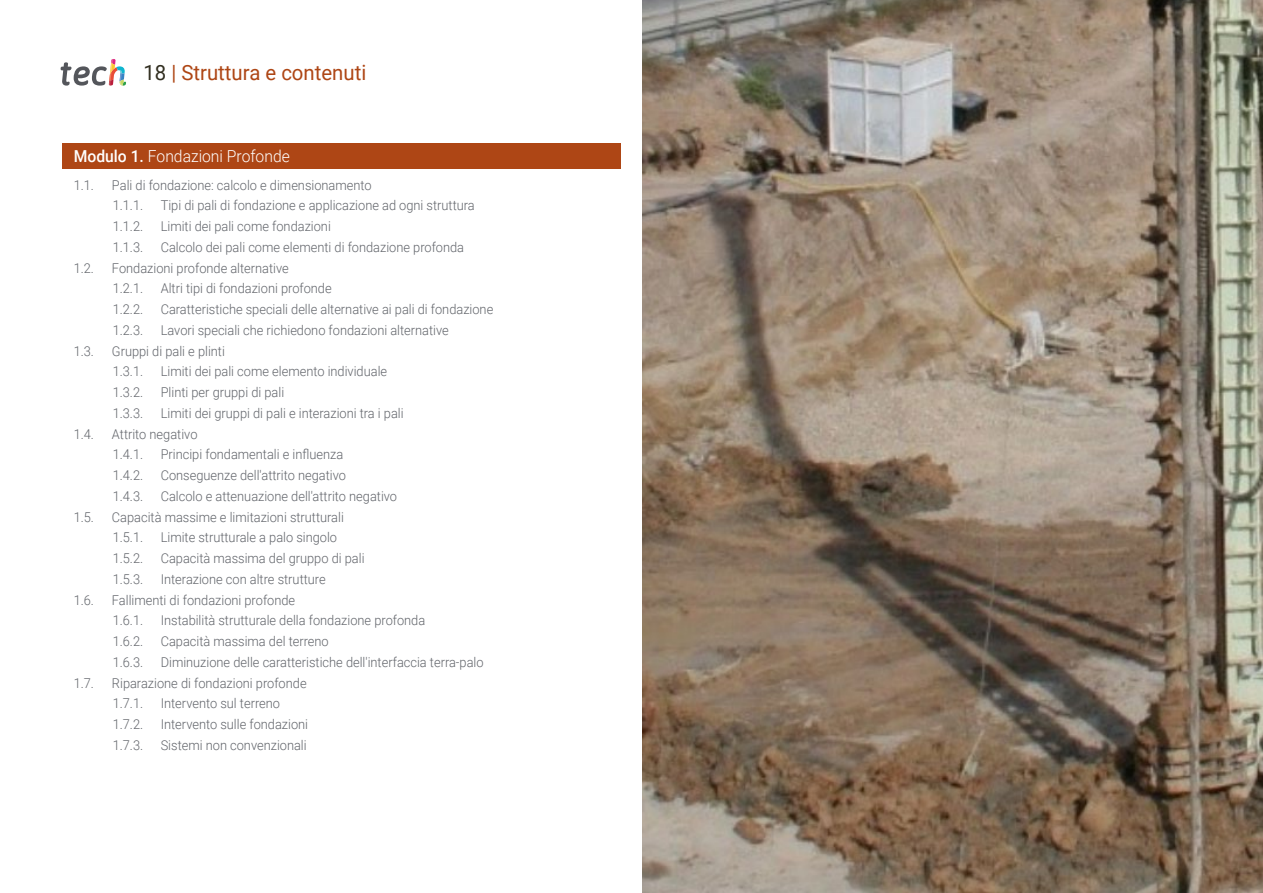
<style>
.page{position:relative;width:1263px;height:893px;background:#fff}
.page>*{position:absolute;margin:0;border:0;box-sizing:border-box;transform-origin:0 0}
.t1{font:21px "Roboto";color:#ae4615}
.t2{font:300 16.5px "Roboto";color:#fff;scale:.95 1}
.t3{font:300 13.5px/20.7px "Roboto";color:#61646a;scale:.95 1}
.s1{color:#312e20}
.s2{font-weight:500}
</style>
<div class="page">
<div style="left:63px;top:144px;width:558px;height:25px;background:#ae4615"></div>
<svg style="left:61px;top:59px;width:65px;height:27px"></svg>
<img style="left:642px;top:0;width:621px;height:893px">
<h1 class="t1" style="left:144px;top:57px;width:224px"><span class="s1">18</span> | Struttura e contenuti</h1>
<p class="t2" style="left:74px;top:145px;width:229px"><span class="s2">Modulo 1.</span> Fondazioni Profonde</p>
<p class="t3" style="left:74px;top:174px;width:23px">1.1.</p>
<p class="t3" style="left:112px;top:174px;width:275px">Pali di fondazione: calcolo e dimensionamento<br>1.1.1.</p>
<p class="t3" style="left:161px;top:195px;width:332px">Tipi di pali di fondazione e applicazione ad ogni struttura</p>
<p class="t3" style="left:113px;top:215px;width:34px">1.1.2.</p>
<p class="t3" style="left:161px;top:215px;width:181px">Limiti dei pali come fondazioni</p>
<p class="t3" style="left:113px;top:236px;width:34px">1.1.3.</p>
<p class="t3" style="left:161px;top:236px;width:321px">Calcolo dei pali come elementi di fondazione profonda</p>
<p class="t3" style="left:74px;top:257px;width:23px">1.2.</p>
<p class="t3" style="left:112px;top:257px;width:188px">Fondazioni profonde alternative<br>1.2.1.</p>
<p class="t3" style="left:161px;top:278px;width:182px">Altri tipi di fondazioni profonde</p>
<p class="t3" style="left:113px;top:298px;width:34px">1.2.2.</p>
<p class="t3" style="left:161px;top:298px;width:352px">Caratteristiche speciali delle alternative ai pali di fondazione</p>
<p class="t3" style="left:113px;top:319px;width:34px">1.2.3.</p>
<p class="t3" style="left:161px;top:319px;width:305px">Lavori speciali che richiedono fondazioni alternative</p>
<p class="t3" style="left:74px;top:340px;width:23px">1.3.</p>
<p class="t3" style="left:112px;top:340px;width:120px">Gruppi di pali e plinti<br>1.3.1.</p>
<p class="t3" style="left:161px;top:361px;width:240px">Limiti dei pali come elemento individuale</p>
<p class="t3" style="left:113px;top:381px;width:34px">1.3.2.</p>
<p class="t3" style="left:161px;top:381px;width:131px">Plinti per gruppi di pali</p>
<p class="t3" style="left:113px;top:402px;width:34px">1.3.3.</p>
<p class="t3" style="left:161px;top:402px;width:257px">Limiti dei gruppi di pali e interazioni tra i pali</p>
<p class="t3" style="left:74px;top:423px;width:23px">1.4.</p>
<p class="t3" style="left:112px;top:423px;width:92px">Attrito negativo<br>1.4.1.</p>
<p class="t3" style="left:161px;top:444px;width:194px">Principi fondamentali e influenza</p>
<p class="t3" style="left:113px;top:464px;width:34px">1.4.2.</p>
<p class="t3" style="left:161px;top:464px;width:197px">Conseguenze dell'attrito negativo</p>
<p class="t3" style="left:113px;top:485px;width:34px">1.4.3.</p>
<p class="t3" style="left:161px;top:485px;width:250px">Calcolo e attenuazione dell'attrito negativo</p>
<p class="t3" style="left:74px;top:506px;width:23px">1.5.</p>
<p class="t3" style="left:112px;top:506px;width:246px">Capacità massime e limitazioni strutturali<br>1.5.1.</p>
<p class="t3" style="left:161px;top:527px;width:187px">Limite strutturale a palo singolo</p>
<p class="t3" style="left:113px;top:547px;width:34px">1.5.2.</p>
<p class="t3" style="left:161px;top:547px;width:216px">Capacità massima del gruppo di pali</p>
<p class="t3" style="left:113px;top:568px;width:34px">1.5.3.</p>
<p class="t3" style="left:161px;top:568px;width:175px">Interazione con altre strutture</p>
<p class="t3" style="left:74px;top:589px;width:23px">1.6.</p>
<p class="t3" style="left:112px;top:589px;width:194px">Fallimenti di fondazioni profonde<br>1.6.1.</p>
<p class="t3" style="left:161px;top:610px;width:280px">Instabilità strutturale della fondazione profonda</p>
<p class="t3" style="left:113px;top:630px;width:34px">1.6.2.</p>
<p class="t3" style="left:161px;top:630px;width:178px">Capacità massima del terreno</p>
<p class="t3" style="left:113px;top:651px;width:34px">1.6.3.</p>
<p class="t3" style="left:161px;top:651px;width:341px">Diminuzione delle caratteristiche dell'interfaccia terra-palo</p>
<p class="t3" style="left:74px;top:672px;width:23px">1.7.</p>
<p class="t3" style="left:112px;top:672px;width:206px">Riparazione di fondazioni profonde<br>1.7.1.</p>
<p class="t3" style="left:161px;top:693px;width:127px">Intervento sul terreno</p>
<p class="t3" style="left:113px;top:713px;width:34px">1.7.2.</p>
<p class="t3" style="left:161px;top:713px;width:157px">Intervento sulle fondazioni</p>
<p class="t3" style="left:113px;top:734px;width:34px">1.7.3.</p>
<p class="t3" style="left:161px;top:734px;width:155px">Sistemi non convenzionali</p>
</div>
